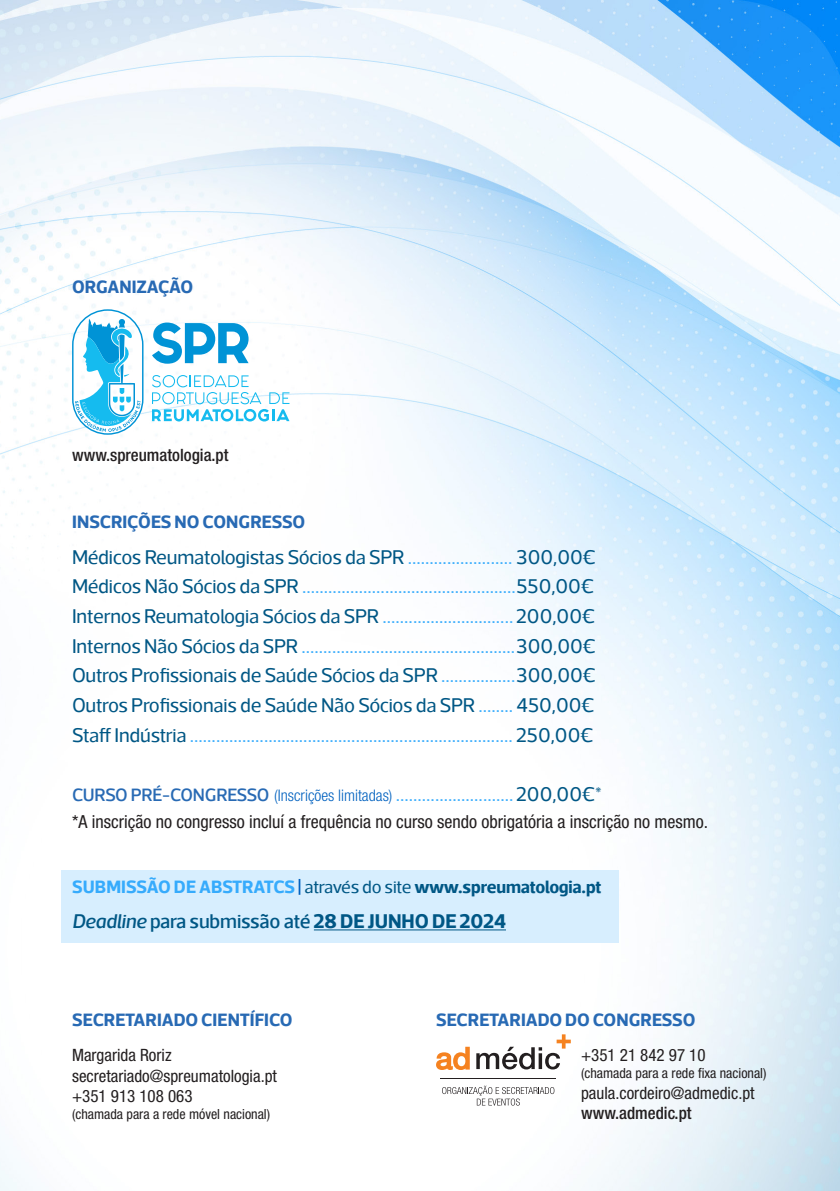
<style>
.page{position:relative;width:840px;height:1191px;background:#fff}
.page>*{position:absolute;margin:0;border:0;box-sizing:border-box;transform-origin:0 0}
.t1{font:20px "Acto CTT";letter-spacing:-.01em;color:#36abfc}
.t2{font:20px "Acto CTT";letter-spacing:-.01em;color:#005785}
.t3{font:500 20px "Acto CTT";letter-spacing:-.01em;color:#005785}
.t4{font:condensed 18px "Helvetica Neue LT Std";color:#231f20}
.t5{font:700 18px "Acto CTT";color:#286ab4}
.t6{font:700 18px "Acto CTT";letter-spacing:-.01em;color:#005785}
.t7{font:condensed 17px "Helvetica Neue LT Std";color:#231f20}
.t8{font:500 condensed 17px "Helvetica Neue LT Std";color:#231f20}
.t9{font:condensed 14px "Helvetica Neue LT Std";color:#231f20}
.s1{color:#36abfc}
.s2{color:#005785}
.s3{font-weight:500;font-size:18px;color:#286ab4}
.s4{font-family:"Helvetica Neue LT Std";font-weight:300;font-stretch:condensed;font-size:16px;color:#0061bf}
.s5{color:#0061bf}
.s6{font-weight:400}
.s7{font-style:italic}
.s8{font-weight:700}
</style>
<div class="page">
<img style="left:0;top:0;width:839px;height:1191px">
<svg style="left:436px;top:1046px;width:33px;height:24px"></svg>
<hr style="left:440px;top:1078px;width:115px;height:1px;background:#231f20">
<svg style="left:476px;top:1034px;width:94px;height:35px"></svg>
<svg style="left:442px;top:1085px;width:112px;height:20px"></svg>
<svg style="left:152px;top:375px;width:137px;height:46px"></svg>
<svg style="left:152px;top:322px;width:96px;height:42px"></svg>
<svg style="left:72px;top:309px;width:71px;height:126px"></svg>
<div style="left:61px;top:870px;width:557px;height:73px;background:#d7eefe"></div>
<hr style="left:314px;top:929px;width:191px;height:1px;background:#005785">
<p class="t5" style="left:72px;top:276px;width:123px">ORGANIZAÇÃO</p>
<p class="t8" style="left:72px;top:445px;width:158px">www.spreumatologia.pt</p>
<p class="t5" style="left:72px;top:511px;width:234px">INSCRIÇÕES NO CONGRESSO</p>
<p class="t2" style="left:72px;top:545px;width:525px">Médicos Reumatologistas Sócios da SPR <span class="s1">........................</span> 300,00€</p>
<p class="t1" style="left:72px;top:575px;width:523px"><span class="s2">Médicos Não Sócios da SPR</span> .................................................<span class="s2">550,00€</span></p>
<p class="t2" style="left:72px;top:604px;width:524px">Internos Reumatologia Sócios da SPR <span class="s1">..............................</span> 200,00€</p>
<p class="t1" style="left:72px;top:634px;width:525px"><span class="s2">Internos Não Sócios da SPR</span> .................................................<span class="s2">300,00€</span></p>
<p class="t2" style="left:72px;top:664px;width:525px">Outros Profissionais de Saúde Sócios da SPR <span class="s1">.................</span>300,00€</p>
<p class="t2" style="left:72px;top:693px;width:523px">Outros Profissionais de Saúde Não Sócios da SPR <span class="s1">........</span> 450,00€</p>
<p class="t1" style="left:72px;top:723px;width:522px"><span class="s2">Staff Indústria</span> .......................................................................... <span class="s2">250,00€</span></p>
<p class="t1" style="left:72px;top:782px;width:531px"><span class="s3">CURSO PRÉ-CONGRESSO</span> <span class="s4">(Inscrições limitadas)</span> ........................... <span class="s2">200,00€*</span></p>
<p class="t4" style="left:72px;top:811px;width:637px">*A inscrição no congresso incluí a frequência no curso sendo obrigatória a inscrição no mesmo.</p>
<p class="t6" style="left:72px;top:876px;width:530px"><span class="s1">SUBMISSÃO DE ABSTRATCS</span> <span class="s5">|</span> <span class="s6">através do site</span> www.spreumatologia.pt</p>
<p class="t3" style="left:72px;top:909px;width:435px"><span class="s7">Deadline</span> para submissão até <span class="s8">28 DE JUNHO DE 2024</span></p>
<p class="t5" style="left:72px;top:1008px;width:222px">SECRETARIADO CIENTÍFICO</p>
<p class="t7" style="left:72px;top:1045px;width:101px">Margarida Roriz</p>
<p class="t7" style="left:72px;top:1066px;width:206px">secretariado@spreumatologia.pt</p>
<p class="t7" style="left:72px;top:1086px;width:122px">+351 913 108 063</p>
<p class="t9" style="left:72px;top:1106px;width:199px">(chamada para a rede móvel nacional)</p>
<p class="t5" style="left:436px;top:1008px;width:261px">SECRETARIADO DO CONGRESSO</p>
<p class="t7" style="left:580px;top:1045px;width:126px">+351 21 842 97 10</p>
<p class="t9" style="left:580px;top:1065px;width:187px">(chamada para a rede fixa nacional)</p>
<p class="t7" style="left:580px;top:1082px;width:175px">paula.cordeiro@admedic.pt</p>
<p class="t8" style="left:580px;top:1102px;width:112px">www.admedic.pt</p>
</div>
